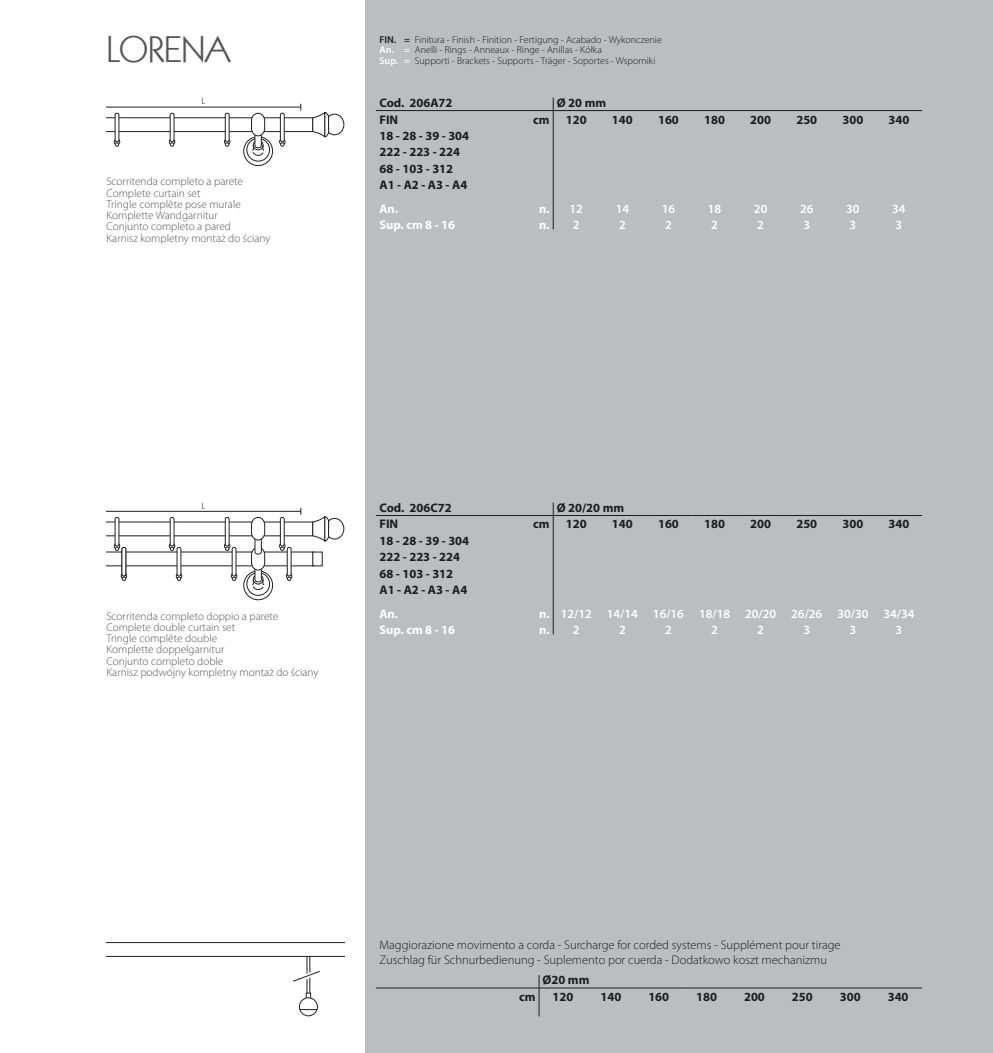
<style>
.page{position:relative;width:993px;height:1053px;background:#fff}
.page>*{position:absolute;margin:0;border:0;box-sizing:border-box;transform-origin:0 0}
.t1{font:37.5px "Kabel IT Cby BT";color:#555659}
.t2{font:700 12.5px/16.5px "Myriad Pro";color:#1d1d1b}
.t3{font:300 12.5px/15px "Myriad Pro";color:#1d1d1b}
.t4{font:600 12.5px "Myriad Pro";color:#fff}
.t5{font:700 12.5px "Myriad Pro";color:#fff}
.t6{font:300 11.25px/11.2px "Myriad Pro";color:#555659}
.t7{font:300 10px/10.5px "Myriad Pro";color:#1d1d1b}
.t8{font:8.75px "Kabel IT Cby BT";color:#231f20}
.s1{font-weight:600}
.s2{font-weight:600;color:#fff}
.s3{font-weight:700}
</style>
<div class="page">
<div style="left:365px;top:0;width:627px;height:1052px;background:#bbbdc0"></div>
<hr style="left:376px;top:110px;width:148px;height:1px;background:#1d1d1b">
<hr style="left:524px;top:110px;width:121px;height:1px;background:#1d1d1b">
<hr style="left:645px;top:110px;width:46px;height:1px;background:#1d1d1b">
<hr style="left:691px;top:110px;width:92px;height:1px;background:#1d1d1b">
<hr style="left:783px;top:110px;width:138px;height:1px;background:#1d1d1b">
<svg style="left:553px;top:98px;width:1px;height:131px"></svg>
<hr style="left:376px;top:515px;width:148px;height:1px;background:#1d1d1b">
<hr style="left:524px;top:515px;width:121px;height:1px;background:#1d1d1b">
<hr style="left:645px;top:515px;width:46px;height:1px;background:#1d1d1b">
<hr style="left:691px;top:515px;width:92px;height:1px;background:#1d1d1b">
<hr style="left:783px;top:515px;width:138px;height:1px;background:#1d1d1b">
<svg style="left:553px;top:502px;width:1px;height:132px"></svg>
<hr style="left:376px;top:987px;width:163px;height:1px;background:#1d1d1b">
<svg style="left:538px;top:975px;width:1px;height:41px"></svg>
<hr style="left:539px;top:987px;width:143px;height:1px;background:#1d1d1b">
<hr style="left:682px;top:987px;width:144px;height:1px;background:#1d1d1b">
<hr style="left:826px;top:987px;width:95px;height:1px;background:#1d1d1b">
<svg style="left:244px;top:137px;width:28px;height:28px"></svg>
<div style="left:243px;top:136px;width:30px;height:30px;border:1px solid #231f20;border-radius:50%"></div>
<div style="left:247px;top:138px;width:22px;height:23px;background:#fff;border-radius:50%"></div>
<div style="left:246px;top:138px;width:24px;height:23px;border:1px solid #231f20;border-radius:50%"></div>
<svg style="left:106px;top:104px;width:238px;height:52px"></svg>
<svg style="left:244px;top:571px;width:28px;height:28px"></svg>
<div style="left:243px;top:570px;width:30px;height:30px;border:1px solid #231f20;border-radius:50%"></div>
<div style="left:247px;top:572px;width:22px;height:23px;background:#fff;border-radius:50%"></div>
<div style="left:246px;top:572px;width:24px;height:23px;border:1px solid #231f20;border-radius:50%"></div>
<svg style="left:106px;top:508px;width:238px;height:82px"></svg>
<svg style="left:299px;top:997px;width:18px;height:18px"></svg>
<div style="left:299px;top:997px;width:18px;height:19px;border:1px solid #231f20;border-radius:50%"></div>
<svg style="left:300px;top:1009px;width:17px;height:1px"></svg>
<svg style="left:106px;top:942px;width:238px;height:56px"></svg>
<h1 class="t1" style="left:106px;top:26px;width:125px">LORENA</h1>
<p class="t8" style="left:202px;top:96px;width:5px">L</p>
<p class="t6" style="left:106px;top:176px;width:165px">Scorritenda completo a parete<br>Complete curtain set<br>Tringle complète pose murale<br>Komplette Wandgarnitur<br>Conjunto completo a pared<br>Karnisz kompletny montaż do ściany</p>
<p class="t7" style="left:379px;top:34px;width:284px"><span class="s1">FIN. =</span> Finitura - Finish - Finition - Fertigung - Acabado - Wykonczenie<br><span class="s2">An. =</span> Anelli - Rings - Anneaux - Ringe - Anillas - Kółka<br><span class="s2">Sup. =</span> Supporti - Brackets - Supports - Träger - Soportes - Wsporniki</p>
<p class="t2" style="left:379px;top:94px;width:74px">Cod. 206A72</p>
<p class="t2" style="left:556px;top:94px;width:51px">Ø 20 mm</p>
<p class="t2" style="left:379px;top:111px;width:20px">FIN</p>
<p class="t2" style="left:533px;top:111px;width:18px">cm</p>
<p class="t2" style="left:565px;top:111px;width:22px">120</p>
<p class="t2" style="left:611px;top:111px;width:22px">140</p>
<p class="t2" style="left:658px;top:111px;width:22px">160</p>
<p class="t2" style="left:704px;top:111px;width:22px">180</p>
<p class="t2" style="left:750px;top:111px;width:22px">200</p>
<p class="t2" style="left:796px;top:111px;width:22px">250</p>
<p class="t2" style="left:842px;top:111px;width:22px">300</p>
<p class="t2" style="left:888px;top:111px;width:22px">340</p>
<p class="t2" style="left:379px;top:127px;width:91px">18 - 28 - 39 - 304<br>222 - 223 - 224<br>68 - 103 - 312<br>A1 - A2 - A3 - A4</p>
<p class="t5" style="left:379px;top:200px;width:20px">An.</p>
<p class="t5" style="left:539px;top:200px;width:45px">n. <span class="s1">12</span></p>
<p class="t4" style="left:615px;top:201px;width:15px">14</p>
<p class="t4" style="left:661px;top:201px;width:15px">16</p>
<p class="t4" style="left:707px;top:201px;width:15px">18</p>
<p class="t4" style="left:753px;top:201px;width:15px">20</p>
<p class="t4" style="left:799px;top:201px;width:15px">26</p>
<p class="t4" style="left:845px;top:201px;width:15px">30</p>
<p class="t4" style="left:891px;top:201px;width:15px">34</p>
<p class="t5" style="left:379px;top:217px;width:77px">Sup. cm 8 - 16</p>
<p class="t5" style="left:539px;top:217px;width:42px">n. <span class="s1">2</span></p>
<p class="t4" style="left:618px;top:217px;width:8px">2</p>
<p class="t4" style="left:665px;top:217px;width:8px">2</p>
<p class="t4" style="left:711px;top:217px;width:8px">2</p>
<p class="t4" style="left:757px;top:217px;width:8px">2</p>
<p class="t4" style="left:803px;top:217px;width:8px">3</p>
<p class="t4" style="left:849px;top:217px;width:8px">3</p>
<p class="t4" style="left:895px;top:217px;width:8px">3</p>
<p class="t8" style="left:202px;top:500px;width:5px">L</p>
<p class="t6" style="left:106px;top:610px;width:213px">Scorritenda completo doppio a parete<br>Complete double curtain set<br>Tringle complète double<br>Komplette doppelgarnitur<br>Conjunto completo doble<br>Karnisz podwójny kompletny montaż do ściany</p>
<p class="t2" style="left:379px;top:499px;width:74px">Cod. 206C72</p>
<p class="t2" style="left:556px;top:499px;width:69px">Ø 20/20 mm</p>
<p class="t2" style="left:379px;top:515px;width:20px">FIN</p>
<p class="t2" style="left:533px;top:515px;width:18px">cm</p>
<p class="t2" style="left:565px;top:515px;width:22px">120</p>
<p class="t2" style="left:611px;top:515px;width:22px">140</p>
<p class="t2" style="left:658px;top:515px;width:22px">160</p>
<p class="t2" style="left:704px;top:515px;width:22px">180</p>
<p class="t2" style="left:750px;top:515px;width:22px">200</p>
<p class="t2" style="left:796px;top:515px;width:22px">250</p>
<p class="t2" style="left:842px;top:515px;width:22px">300</p>
<p class="t2" style="left:888px;top:515px;width:22px">340</p>
<p class="t2" style="left:379px;top:532px;width:91px">18 - 28 - 39 - 304<br>222 - 223 - 224<br>68 - 103 - 312<br>A1 - A2 - A3 - A4</p>
<p class="t5" style="left:379px;top:605px;width:20px">An.</p>
<p class="t4" style="left:539px;top:605px;width:377px"><span class="s3">n.</span> 12/12 14/14 16/16 18/18 20/20 26/26 30/30 34/34</p>
<p class="t5" style="left:379px;top:622px;width:77px">Sup. cm 8 - 16</p>
<p class="t5" style="left:539px;top:622px;width:42px">n. <span class="s1">2</span></p>
<p class="t4" style="left:618px;top:622px;width:8px">2</p>
<p class="t4" style="left:665px;top:622px;width:8px">2</p>
<p class="t4" style="left:711px;top:622px;width:8px">2</p>
<p class="t4" style="left:757px;top:622px;width:8px">2</p>
<p class="t4" style="left:803px;top:622px;width:8px">3</p>
<p class="t4" style="left:849px;top:622px;width:8px">3</p>
<p class="t4" style="left:895px;top:622px;width:8px">3</p>
<p class="t3" style="left:379px;top:937px;width:462px">Maggiorazione movimento a corda - Surcharge for corded systems - Supplément pour tirage<br>Zuschlag für Schnurbedienung - Suplemento por cuerda - Dodatkowo koszt mechanizmu</p>
<p class="t2" style="left:542px;top:971px;width:48px">Ø20 mm</p>
<p class="t2" style="left:519px;top:987px;width:18px">cm</p>
<p class="t2" style="left:552px;top:987px;width:22px">120</p>
<p class="t2" style="left:600px;top:987px;width:22px">140</p>
<p class="t2" style="left:648px;top:987px;width:22px">160</p>
<p class="t2" style="left:696px;top:987px;width:22px">180</p>
<p class="t2" style="left:743px;top:987px;width:22px">200</p>
<p class="t2" style="left:791px;top:987px;width:22px">250</p>
<p class="t2" style="left:839px;top:987px;width:22px">300</p>
<p class="t2" style="left:887px;top:987px;width:22px">340</p>
</div>
